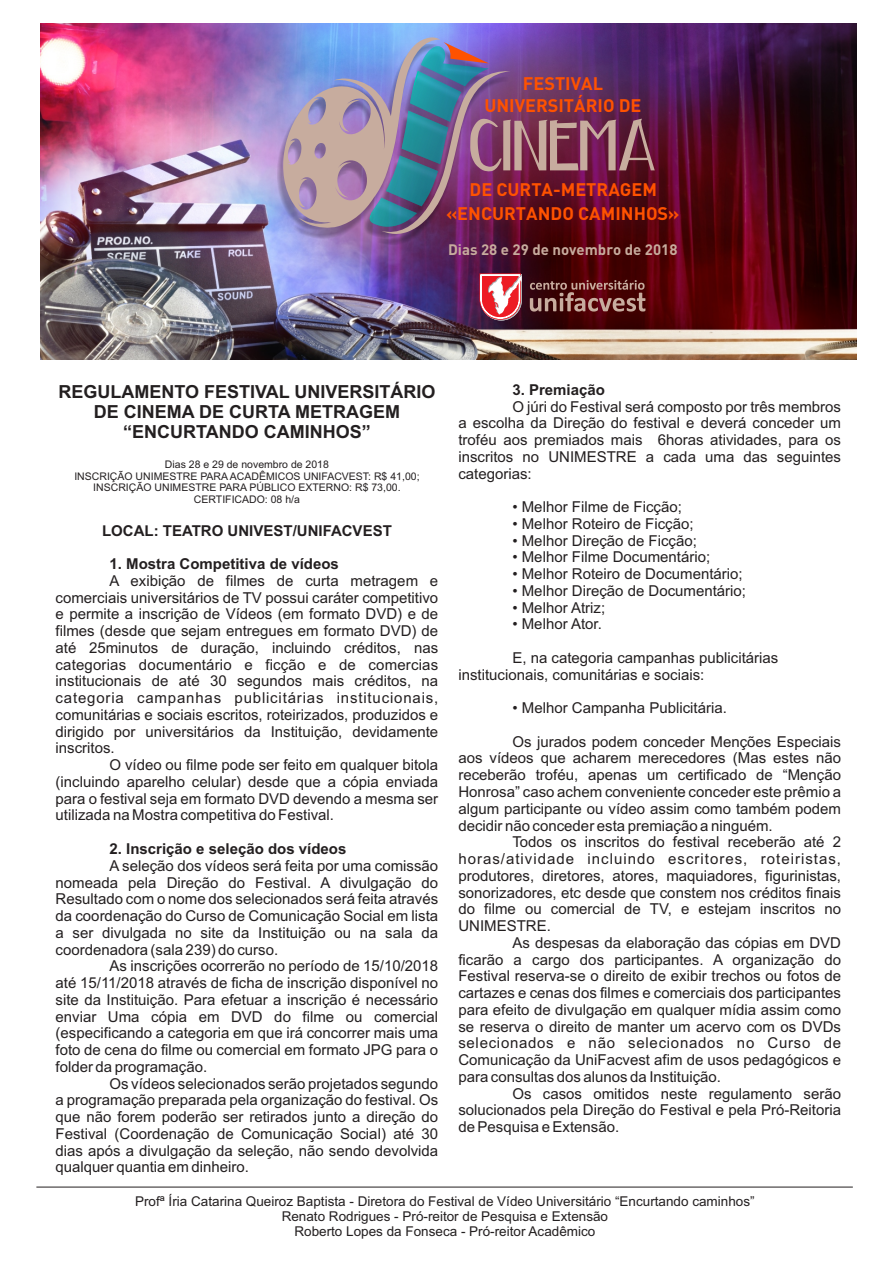
<style>
.page{position:relative;width:893px;height:1263px;background:#fff}
.page>*{position:absolute;margin:0;border:0;box-sizing:border-box;transform-origin:0 0}
.t1{font:700 18px/20.1px "Arial";color:#231f20;text-align:center}
.t2{font:700 18px/22px "DIN";color:#ff5200;text-align:center}
.t3{font:15px/16.8px "Arial";color:#231f20;text-align:justify}
.t4{font:700 15px "Arial";color:#231f20}
.t5{font:700 15px "DIN";color:#c7ac9e}
.t6{font:13.5px/15.1px "Arial";color:#231f20;text-align:center}
.t7{font:10.5px/11.7px "Arial";color:#231f20;text-align:center}
</style>
<div class="page">
<img style="left:40px;top:24px;width:817px;height:336px">
<svg style="left:479px;top:273px;width:43px;height:47px"></svg>
<svg style="left:530px;top:280px;width:115px;height:32px;background:#713b39"></svg>
<div style="left:277px;top:44px;width:231px;height:201px;background:#231f20;opacity:.31"></div>
<img style="left:281px;top:37px;width:374px;height:203px">
<hr style="left:36px;top:1186px;width:817px;height:1px;background:#231f20">
<p class="t2" style="left:484px;top:74px;width:159px">FESTIVAL<br>UNIVERSITÁRIO DE</p>
<p class="t2" style="left:469px;top:180px;width:189px">DE CURTA-METRAGEM</p>
<p class="t2" style="left:446px;top:204px;width:235px">«ENCURTANDO CAMINHOS»</p>
<p class="t5" style="left:448px;top:244px;width:231px">Dias 28 e 29 de novembro de 2018</p>
<p class="t1" style="left:58px;top:383px;width:379px">REGULAMENTO FESTIVAL UNIVERSITÁRIO<br>DE CINEMA DE CURTA METRAGEM “ENCURTANDO CAMINHOS”</p>
<p class="t7" style="left:74px;top:459px;width:347px">Dias 28 e 29 de novembro de 2018<br>INSCRIÇÃO UNIMESTRE PARA ACADÊMICOS UNIFACVEST: R$ 41,00; INSCRIÇÃO UNIMESTRE PARA PÚBLICO EXTERNO: R$ 73,00.<br>CERTIFICADO: 08 h/a</p>
<p class="t4" style="left:102px;top:525px;width:291px">LOCAL: TEATRO UNIVEST/UNIFACVEST</p>
<p class="t4" style="left:110px;top:558px;width:231px">1. Mostra Competitiva de vídeos</p>
<p class="t3" style="left:56px;top:573px;width:384px;text-indent:54px">A exibição de filmes de curta metragem e comerciais universitários de TV possui caráter competitivo e permite a inscrição de Vídeos (em formato DVD) e de filmes (desde que sejam entregues em formato DVD) de até 25minutos de duração, incluindo créditos, nas categorias documentário e ficção e de comercias institucionais de até 30 segundos mais créditos, na categoria campanhas publicitárias institucionais, comunitárias e sociais escritos, roteirizados, produzidos e dirigido por universitários da Instituição, devidamente inscritos.</p>
<p class="t3" style="left:56px;top:758px;width:384px;text-indent:54px">O vídeo ou filme pode ser feito em qualquer bitola (incluindo aparelho celular) desde que a cópia enviada para o festival seja em formato DVD devendo a mesma ser utilizada na Mostra competitiva do Festival.</p>
<p class="t4" style="left:110px;top:843px;width:238px">2. Inscrição e seleção dos vídeos</p>
<p class="t3" style="left:56px;top:858px;width:384px;text-indent:54px">A seleção dos vídeos será feita por uma comissão nomeada pela Direção do Festival. A divulgação do Resultado com o nome dos selecionados será feita através da coordenação do Curso de Comunicação Social em lista a ser divulgada no site da Instituição ou na sala da coordenadora (sala 239) do curso.</p>
<p class="t3" style="left:56px;top:959px;width:384px;text-indent:54px">As inscrições ocorrerão no período de 15/10/2018 até 15/11/2018 através de ficha de inscrição disponível no site da Instituição. Para efetuar a inscrição é necessário enviar Uma cópia em DVD do filme ou comercial (especificando a categoria em que irá concorrer mais uma foto de cena do filme ou comercial em formato JPG para o folder da programação.</p>
<p class="t3" style="left:56px;top:1076px;width:384px;text-indent:54px">Os vídeos selecionados serão projetados segundo a programação preparada pela organização do festival. Os que não forem poderão ser retirados junto a direção do Festival (Coordenação de Comunicação Social) até 30 dias após a divulgação da seleção, não sendo devolvida qualquer quantia em dinheiro.</p>
<p class="t4" style="left:512px;top:384px;width:94px">3. Premiação</p>
<p class="t3" style="left:458px;top:399px;width:384px;text-indent:54px">O júri do Festival será composto por três membros a escolha da Direção do festival e deverá conceder um troféu aos premiados mais 6horas atividades, para os inscritos no UNIMESTRE a cada uma das seguintes categorias:</p>
<p class="t3" style="left:512px;top:500px;width:171px">• Melhor Filme de Ficção;</p>
<p class="t3" style="left:512px;top:517px;width:183px">• Melhor Roteiro de Ficção;</p>
<p class="t3" style="left:512px;top:533px;width:186px">• Melhor Direção de Ficção;</p>
<p class="t3" style="left:512px;top:550px;width:199px">• Melhor Filme Documentário;</p>
<p class="t3" style="left:512px;top:567px;width:232px">• Melhor Roteiro de Documentário;</p>
<p class="t3" style="left:512px;top:584px;width:235px">• Melhor Direção de Documentário;</p>
<p class="t3" style="left:512px;top:600px;width:94px">• Melhor Atriz;</p>
<p class="t3" style="left:512px;top:617px;width:91px">• Melhor Ator.</p>
<p class="t3" style="left:458px;top:651px;width:321px;text-indent:54px">E, na categoria campanhas publicitárias institucionais, comunitárias e sociais:</p>
<p class="t3" style="left:512px;top:701px;width:216px">• Melhor Campanha Publicitária.</p>
<p class="t3" style="left:458px;top:734px;width:384px;text-indent:54px">Os jurados podem conceder Menções Especiais aos vídeos que acharem merecedores (Mas estes não receberão troféu, apenas um certificado de “Menção Honrosa” caso achem conveniente conceder este prêmio a algum participante ou vídeo assim como também podem decidir não conceder esta premiação a ninguém.</p>
<p class="t3" style="left:458px;top:835px;width:384px;text-indent:54px">Todos os inscritos do festival receberão até 2 horas/atividade incluindo escritores, roteiristas, produtores, diretores, atores, maquiadores, figurinistas, sonorizadores, etc desde que constem nos créditos finais do filme ou comercial de TV, e estejam inscritos no UNIMESTRE.</p>
<p class="t3" style="left:458px;top:935px;width:384px;text-indent:54px">As despesas da elaboração das cópias em DVD ficarão a cargo dos participantes. A organização do Festival reserva-se o direito de exibir trechos ou fotos de cartazes e cenas dos filmes e comerciais dos participantes para efeito de divulgação em qualquer mídia assim como se reserva o direito de manter um acervo com os DVDs selecionados e não selecionados no Curso de Comunicação da UniFacvest afim de usos pedagógicos e para consultas dos alunos da Instituição.</p>
<p class="t3" style="left:458px;top:1086px;width:384px;text-indent:54px">Os casos omitidos neste regulamento serão solucionados pela Direção do Festival e pela Pró-Reitoria de Pesquisa e Extensão.</p>
<p class="t6" style="left:135px;top:1195px;width:621px">Profª Íria Catarina Queiroz Baptista - Diretora do Festival de Vídeo Universitário “Encurtando caminhos”<br>Renato Rodrigues - Pró-reitor de Pesquisa e Extensão<br>Roberto Lopes da Fonseca - Pró-reitor Acadêmico</p>
</div>
